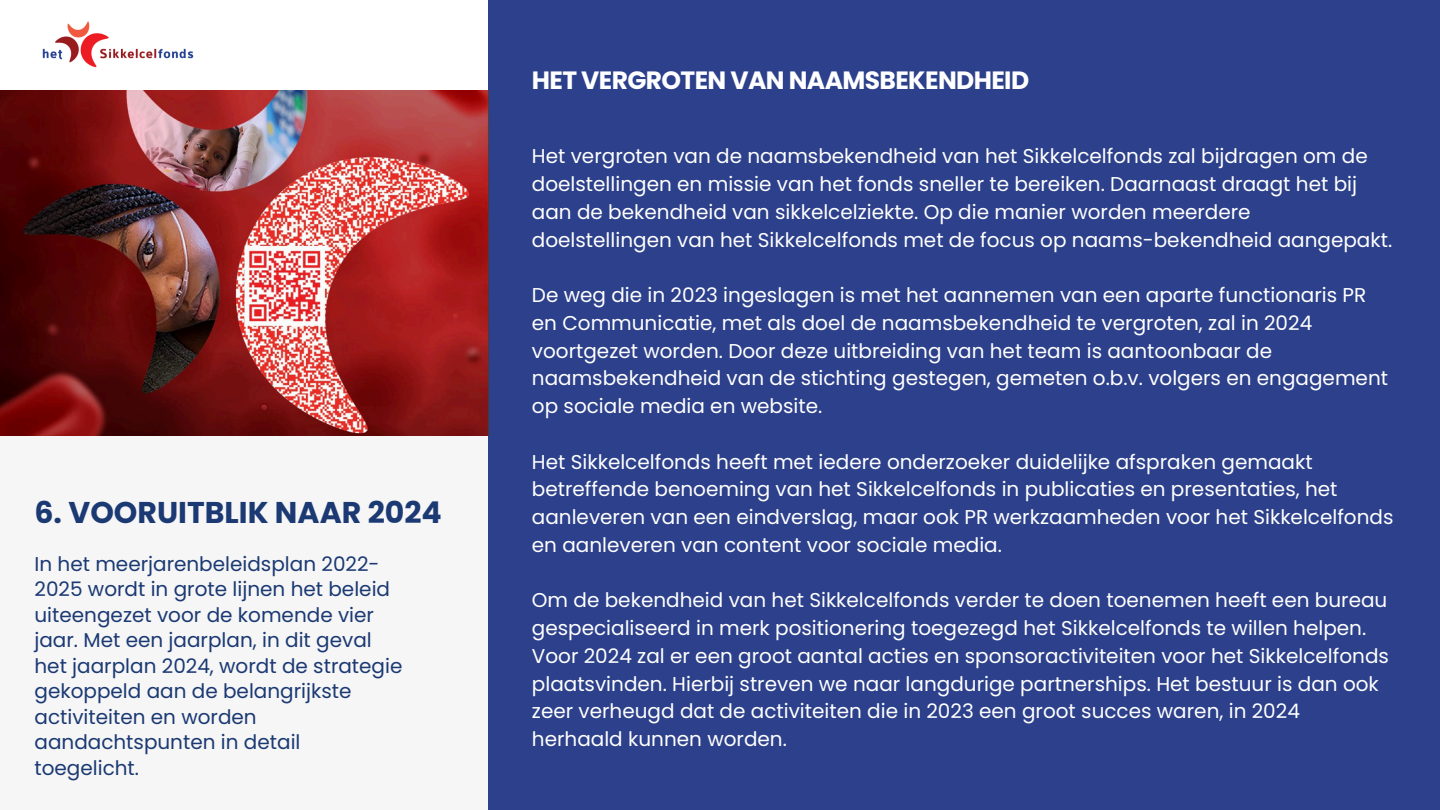
<style>
.page{position:relative;width:1440px;height:810px;background:#fff}
.page>*{position:absolute;margin:0;border:0;box-sizing:border-box;transform-origin:0 0}
.t1{font:700 30px "Poppins";color:#1b3973}
.t2{font:700 25px "Poppins";letter-spacing:-.025em;color:#fff}
.t3{font:20px/27.8px "Poppins";color:#fff}
.t4{font:20px/25.5px "Poppins";color:#1b3973}
</style>
<div class="page">
<div style="left:0;top:346px;width:644px;height:464px;background:#f6f6f6"></div>
<div style="left:488px;top:0;width:952px;height:810px;background:#2c408b"></div>
<img style="left:42px;top:21px;width:152px;height:47px">
<img style="left:0;top:91px;width:488px;height:345px">
<p class="t1" style="left:35px;top:491px;width:409px">6. VOORUITBLIK NAAR 2024</p>
<h1 class="t4" style="left:35px;top:551px;width:357px">In het meerjarenbeleidsplan 2022- 2025 wordt in grote lijnen het beleid uiteengezet voor de komende vier jaar. Met een jaarplan, in dit geval</h1>
<p class="t4" style="left:35px;top:653px;width:369px">het jaarplan 2024, wordt de strategie gekoppeld aan de belangrijkste activiteiten en worden aandachtspunten in detail toegelicht.</p>
<p class="t2" style="left:532px;top:63px;width:499px">HET VERGROTEN VAN NAAMSBEKENDHEID</p>
<p class="t3" style="left:532px;top:142px;width:862px">Het vergroten van de naamsbekendheid van het Sikkelcelfonds zal bijdragen om de doelstellingen en missie van het fonds sneller te bereiken. Daarnaast draagt het bij aan de bekendheid van sikkelcelziekte. Op die manier worden meerdere doelstellingen van het Sikkelcelfonds met de focus op naams-bekendheid aangepakt.</p>
<p class="t3" style="left:532px;top:281px;width:858px">De weg die in 2023 ingeslagen is met het aannemen van een aparte functionaris PR en Communicatie, met als doel de naamsbekendheid te vergroten, zal in 2024 voortgezet worden. Door deze uitbreiding van het team is aantoonbaar de naamsbekendheid van de stichting gestegen, gemeten o.b.v. volgers en engagement op sociale media en website.</p>
<p class="t3" style="left:532px;top:448px;width:863px">Het Sikkelcelfonds heeft met iedere onderzoeker duidelijke afspraken gemaakt betreffende benoeming van het Sikkelcelfonds in publicaties en presentaties, het aanleveren van een eindverslag, maar ook PR werkzaamheden voor het Sikkelcelfonds en aanleveren van content voor sociale media.</p>
<p class="t3" style="left:532px;top:586px;width:859px">Om de bekendheid van het Sikkelcelfonds verder te doen toenemen heeft een bureau gespecialiseerd in merk positionering toegezegd het Sikkelcelfonds te willen helpen.<br>Voor 2024 zal er een groot aantal acties en sponsoractiviteiten voor het Sikkelcelfonds plaatsvinden. Hierbij streven we naar langdurige partnerships. Het bestuur is dan ook zeer verheugd dat de activiteiten die in 2023 een groot succes waren, in 2024 herhaald kunnen worden.</p>
</div>
